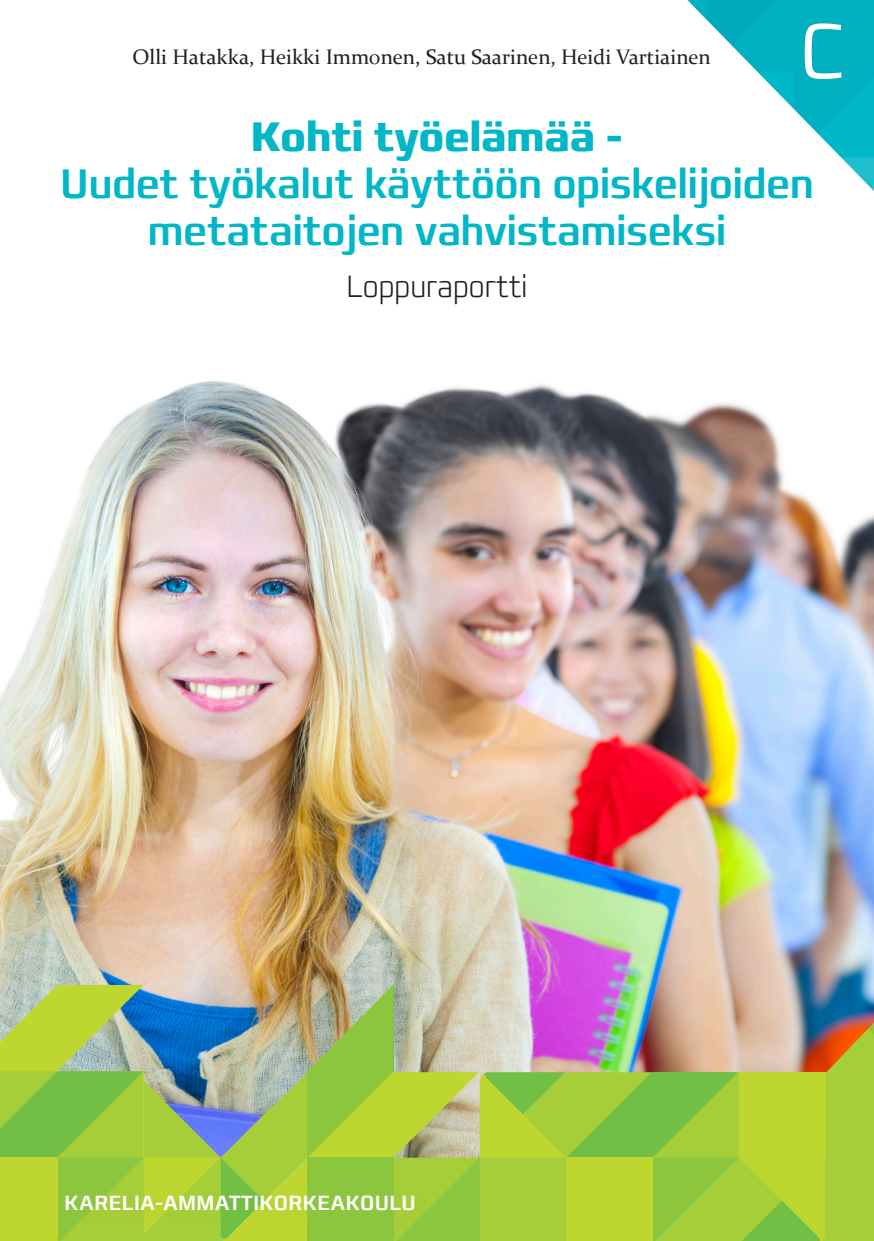
<style>
.page{position:relative;width:874px;height:1241px;background:#fff}
.page>*{position:absolute;margin:0;border:0;box-sizing:border-box;transform-origin:0 0}
.t1{font:300 condensed 78.92px "Francker Std";color:#fff}
.kansilehti-otsikko{font:500 condensed 42px/47.2px "Francker Std";color:#00b7c7;text-align:center}
.t2{font:200 condensed 31.5px "Francker Std";color:#231f20}
.t3{font:21px "Constantia";color:#231f20}
.t4{font:500 condensed 21px "Francker Std";letter-spacing:.02em;color:#fff}
.s1{font-weight:700}
</style>
<div class="page">
<img style="left:0;top:381px;width:873px;height:602px">
<svg style="left:687px;top:0;width:186px;height:190px"></svg>
<img style="left:0;top:983px;width:873px;height:257px">
<div style="left:59px;top:1187px;width:369px;height:36px;background:#8bc63e;opacity:.25"></div>
<p class="t3" style="left:132px;top:43px;width:579px">Olli Hatakka, Heikki Immonen, Satu Saarinen, Heidi Vartiainen</p>
<p class="t1" style="left:799px;top:3px;width:46px">C</p>
<p class="kansilehti-otsikko" style="left:60px;top:112px;width:754px"><span class="s1">Kohti työelämää -<br></span>Uudet työkalut käyttöön opiskelijoiden metataitojen vahvistamiseksi</p>
<p class="t2" style="left:346px;top:267px;width:182px">Loppuraportti</p>
<p class="t4" style="left:64px;top:1189px;width:352px">KARELIA-AMMATTIKORKEAKOULU</p>
</div>
